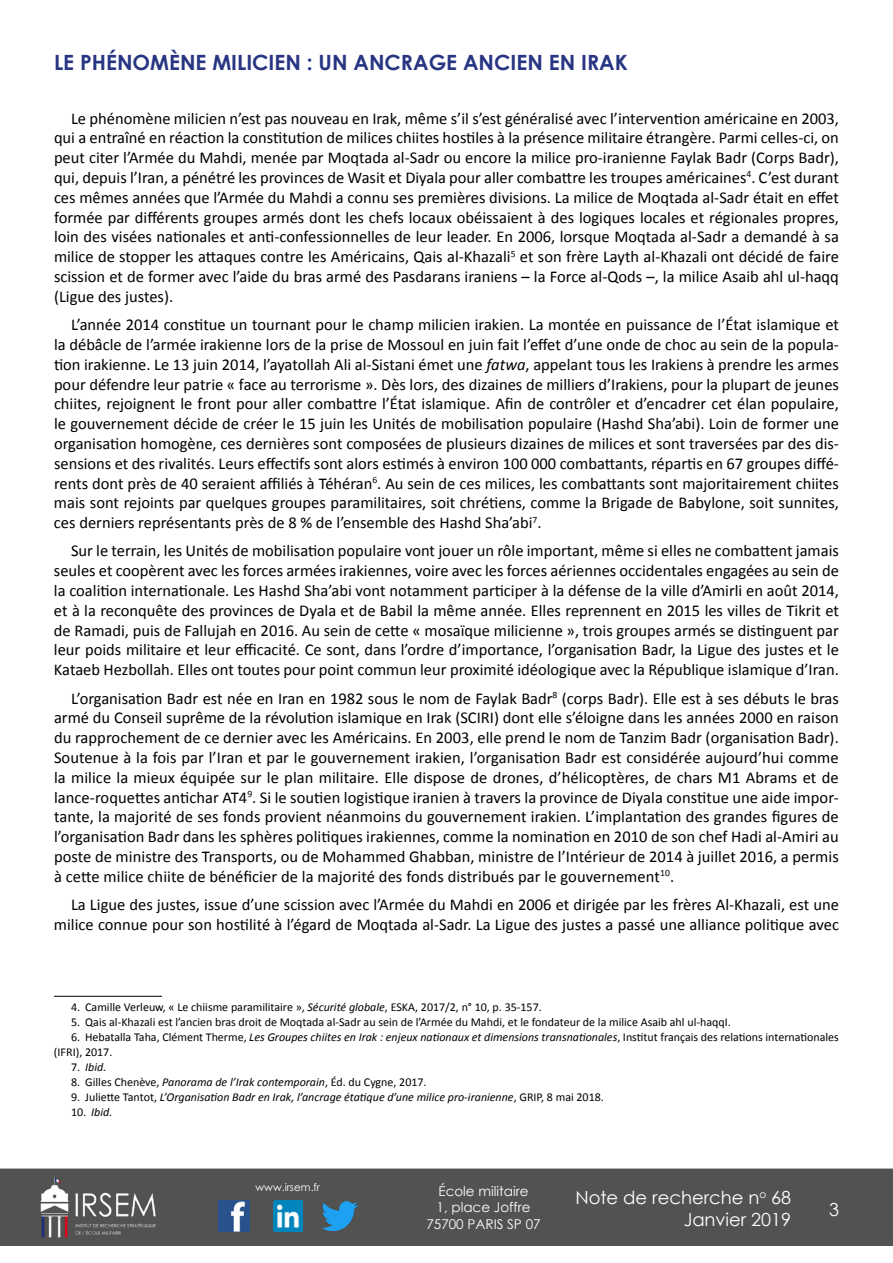
<style>
.page{position:relative;width:893px;height:1263px;background:#fff}
.page>*{position:absolute;margin:0;border:0;box-sizing:border-box;transform-origin:0 0}
.t1{font:700 21px "Century Gothic";color:#283583}
.t2{font:18px/21.6px "Century Gothic";color:#fff;text-align:right}
.t3{font:16.5px/19.8px "Calibri";color:#000;text-align:justify}
.t4{font:13.5px/16.2px "Century Gothic";color:#fff;text-align:center}
.t5{font:12px/15px "Calibri";color:#000}
.t6{font:italic 12px "Calibri";color:#000}
.t7{font:10.5px "Century Gothic";color:#fff}
.s1{font-style:italic}
.s2{font-style:normal}
</style>
<div class="page">
<div style="left:0;top:1168px;width:893px;height:78px;background:#525251;border:2px solid #525251"></div>
<img style="left:39px;top:1169px;width:117px;height:76px">
<img style="left:322px;top:1201px;width:36px;height:30px">
<img style="left:218px;top:1200px;width:31px;height:32px">
<img style="left:274px;top:1200px;width:28px;height:32px">
<hr style="left:54px;top:996px;width:108px;height:1px;background:#000">
<p class="t1" style="left:54px;top:46px;width:575px">LE PHÉNOMÈNE MILICIEN : UN ANCRAGE ANCIEN EN IRAK</p>
<p class="t3" style="left:54px;top:108px;width:786px;text-indent:17px">Le phénomène milicien n’est pas nouveau en Irak, même s’il s’est généralisé avec l’intervention américaine en 2003, qui a entraîné en réaction la constitution de milices chiites hostiles à la présence militaire étrangère. Parmi celles-ci, on peut citer l’Armée du Mahdi, menée par Moqtada al-Sadr ou encore la milice pro-iranienne Faylak Badr (Corps Badr), qui, depuis l’Iran, a pénétré les provinces de Wasit et Diyala pour aller combattre les troupes américaines<sup>4</sup>. C’est durant ces mêmes années que l’Armée du Mahdi a connu ses premières divisions. La milice de Moqtada al-Sadr était en effet formée par différents groupes armés dont les chefs locaux obéissaient à des logiques locales et régionales propres, loin des visées nationales et anti-confessionnelles de leur leader. En 2006, lorsque Moqtada al-Sadr a demandé à sa milice de stopper les attaques contre les Américains, Qais al-Khazali<sup>5</sup> et son frère Layth al-Khazali ont décidé de faire scission et de former avec l’aide du bras armé des Pasdarans iraniens – la Force al-Qods –, la milice Asaib ahl ul-haqq (Ligue des justes).</p>
<p class="t3" style="left:54px;top:315px;width:786px;text-indent:17px">L’année 2014 constitue un tournant pour le champ milicien irakien. La montée en puissance de l’État islamique et la débâcle de l’armée irakienne lors de la prise de Mossoul en juin fait l’effet d’une onde de choc au sein de la popula&shy;tion irakienne. Le 13 juin 2014, l’ayatollah Ali al-Sistani émet une <span class="s1">fatwa</span>, appelant tous les Irakiens à prendre les armes pour défendre leur patrie « face au terrorisme ». Dès lors, des dizaines de milliers d’Irakiens, pour la plupart de jeunes chiites, rejoignent le front pour aller combattre l’État islamique. Afin de contrôler et d’encadrer cet élan populaire, le gouvernement décide de créer le 15 juin les Unités de mobilisation populaire (Hashd Sha’abi). Loin de former une organisation homogène, ces dernières sont composées de plusieurs dizaines de milices et sont traversées par des dis&shy;sensions et des rivalités. Leurs effectifs sont alors estimés à environ 100 000 combattants, répartis en 67 groupes diffé&shy;rents dont près de 40 seraient affiliés à Téhéran<sup>6</sup>. Au sein de ces milices, les combattants sont majoritairement chiites mais sont rejoints par quelques groupes paramilitaires, soit chrétiens, comme la Brigade de Babylone, soit sunnites, ces derniers représentants près de 8 % de l’ensemble des Hashd Sha’abi<sup>7</sup>.</p>
<p class="t3" style="left:54px;top:541px;width:786px;text-indent:17px">Sur le terrain, les Unités de mobilisation populaire vont jouer un rôle important, même si elles ne combattent jamais seules et coopèrent avec les forces armées irakiennes, voire avec les forces aériennes occidentales engagées au sein de la coalition internationale. Les Hashd Sha’abi vont notamment participer à la défense de la ville d’Amirli en août 2014, et à la reconquête des provinces de Dyala et de Babil la même année. Elles reprennent en 2015 les villes de Tikrit et de Ramadi, puis de Fallujah en 2016. Au sein de cette « mosaïque milicienne », trois groupes armés se distinguent par leur poids militaire et leur efficacité. Ce sont, dans l’ordre d’importance, l’organisation Badr, la Ligue des justes et le Kataeb Hezbollah. Elles ont toutes pour point commun leur proximité idéologique avec la République islamique d’Iran.</p>
<p class="t3" style="left:54px;top:688px;width:786px;text-indent:17px">L’organisation Badr est née en Iran en 1982 sous le nom de Faylak Badr<sup>8</sup> (corps Badr). Elle est à ses débuts le bras armé du Conseil suprême de la révolution islamique en Irak (SCIRI) dont elle s’éloigne dans les années 2000 en raison du rapprochement de ce dernier avec les Américains. En 2003, elle prend le nom de Tanzim Badr (organisation Badr).<br>Soutenue à la fois par l’Iran et par le gouvernement irakien, l’organisation Badr est considérée aujourd’hui comme la milice la mieux équipée sur le plan militaire. Elle dispose de drones, d’hélicoptères, de chars M1 Abrams et de lance-roquettes antichar AT4<sup>9</sup>. Si le soutien logistique iranien à travers la province de Diyala constitue une aide impor&shy;tante, la majorité de ses fonds provient néanmoins du gouvernement irakien. L’implantation des grandes figures de l’organisation Badr dans les sphères politiques irakiennes, comme la nomination en 2010 de son chef Hadi al-Amiri au poste de ministre des Transports, ou de Mohammed Ghabban, ministre de l’Intérieur de 2014 à juillet 2016, a permis à cette milice chiite de bénéficier de la majorité des fonds distribués par le gouvernement<sup>10</sup>.</p>
<p class="t3" style="left:54px;top:895px;width:786px;text-align:right">La Ligue des justes, issue d’une scission avec l’Armée du Mahdi en 2006 et dirigée par les frères Al-Khazali, est une milice connue pour son hostilité à l’égard de Moqtada al-Sadr. La Ligue des justes a passé une alliance politique avec</p>
<p class="t5" style="left:71px;top:1000px;width:472px">4. Camille Verleuw, « Le chiisme paramilitaire », <span class="s1">Sécurité globale</span>, ESKA, 2017/2, n° 10, p. 35-157.</p>
<p class="t5" style="left:71px;top:1015px;width:661px">5. Qais al-Khazali est l’ancien bras droit de Moqtada al-Sadr au sein de l’Armée du Mahdi, et le fondateur de la milice Asaib ahl ul-haqqI.</p>
<p class="t5" style="left:54px;top:1030px;width:786px;text-indent:17px">6. Hebatalla Taha, Clément Therme, <span class="s1">Les Groupes chiites en Irak : enjeux nationaux et dimensions transnationales</span>, Institut français des relations internationales (IFRI), 2017.</p>
<p class="t6" style="left:71px;top:1059px;width:37px"><span class="s2">7.</span> Ibid.</p>
<p class="t5" style="left:71px;top:1075px;width:357px">8. Gilles Chenève, <span class="s1">Panorama de l’Irak contemporain</span>, Éd. du Cygne, 2017.</p>
<p class="t6" style="left:71px;top:1089px;width:534px"><span class="s2">9. Juliette Tantot,</span> L’Organisation Badr en Irak, l’ancrage étatique d’une milice pro-iranienne<span class="s2">, GRIP, 8 mai 2018.</span></p>
<p class="t6" style="left:71px;top:1104px;width:43px"><span class="s2">10.</span> Ibid.</p>
<p class="t7" style="left:256px;top:1179px;width:66px">www.irsem.fr</p>
<p class="t4" style="left:426px;top:1183px;width:116px">École militaire<br>1, place Joffre<br>75700 PARIS SP 07</p>
<p class="t2" style="left:575px;top:1186px;width:217px">Note de recherche n<sup>o</sup> 68<br>Janvier 2019</p>
<p class="t2" style="left:829px;top:1198px;width:11px">3</p>
</div>
